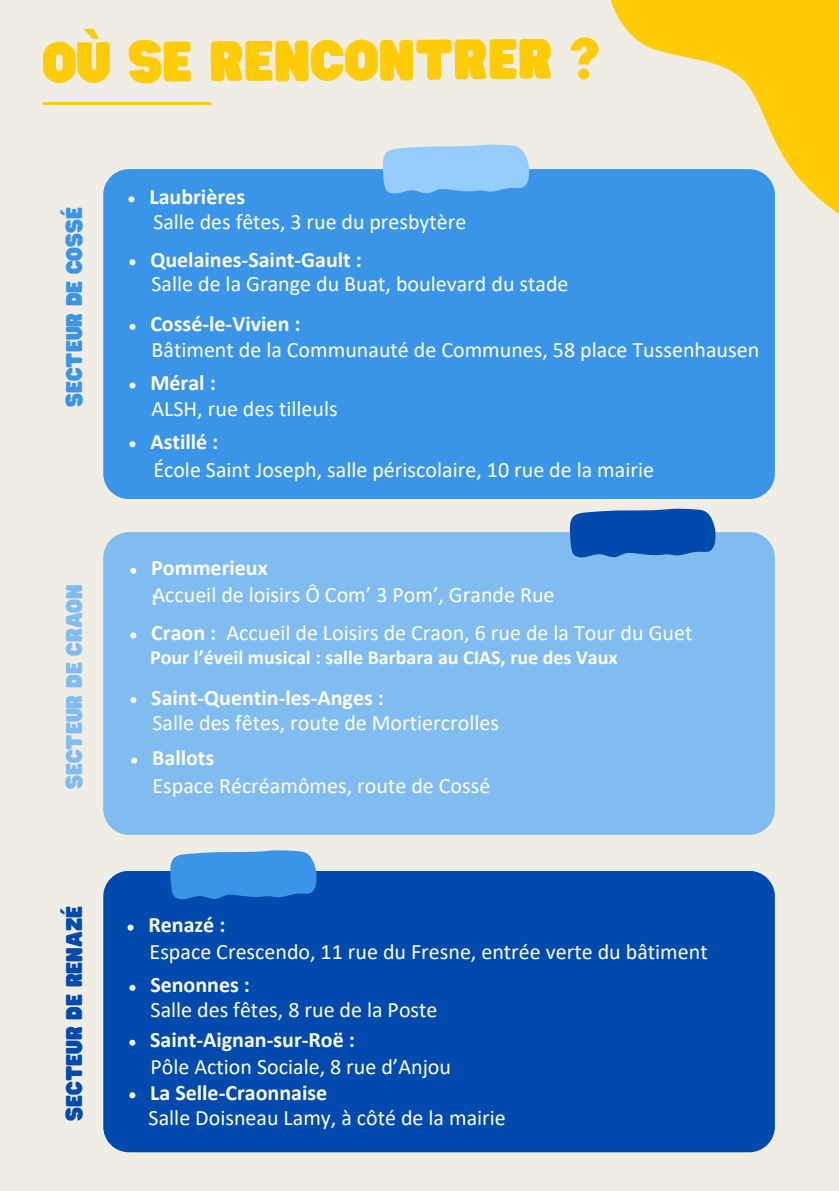
<style>
.page{position:relative;width:839px;height:1191px;background:#fff}
.page>*{position:absolute;margin:0;border:0;box-sizing:border-box;transform-origin:0 0}
.t1{font:50px "Hitand Run";letter-spacing:-.01em;color:#ffcc07}
.t2{font:22px/27px "Calibri";color:#fff}
.t3{font:700 22px "Calibri";color:#fff}
.t4{font:21.8px "Calibri";color:#fff}
.t5{font:700 20px "Calibri";color:#fff}
.t6{font:20px "Hitand Run";color:#004aad}
.t7{font:20px "Hitand Run";color:#81bcf1}
.t8{font:20px "Hitand Run";color:#3a95e8}
.s1{font-weight:700}
</style>
<div class="page">
<div style="left:0;top:0;width:838px;height:1191px;background:#f0ede4"></div>
<hr style="left:43px;top:102px;width:168px;height:3px;background:#ffcc07">
<div style="left:103px;top:871px;width:671px;height:281px;background:#004aad;border-radius:26px"></div>
<svg style="left:127px;top:925px;width:6px;height:6px"></svg>
<svg style="left:129px;top:985px;width:6px;height:6px"></svg>
<svg style="left:129px;top:1040px;width:6px;height:6px"></svg>
<svg style="left:129px;top:1092px;width:6px;height:6px"></svg>
<svg style="left:170px;top:850px;width:147px;height:49px"></svg>
<svg style="left:610px;top:0;width:228px;height:376px"></svg>
<div style="left:103px;top:169px;width:671px;height:330px;background:#3a95e8;border-radius:26px"></div>
<svg style="left:129px;top:259px;width:6px;height:6px"></svg>
<svg style="left:129px;top:324px;width:6px;height:6px"></svg>
<svg style="left:129px;top:382px;width:6px;height:6px"></svg>
<svg style="left:129px;top:441px;width:6px;height:6px"></svg>
<svg style="left:128px;top:196px;width:6px;height:6px"></svg>
<div style="left:103px;top:532px;width:671px;height:303px;background:#81bcf1;border-radius:26px"></div>
<svg style="left:569px;top:508px;width:147px;height:50px"></svg>
<svg style="left:130px;top:632px;width:6px;height:6px"></svg>
<svg style="left:130px;top:697px;width:6px;height:6px"></svg>
<svg style="left:130px;top:568px;width:6px;height:6px"></svg>
<svg style="left:131px;top:758px;width:6px;height:6px"></svg>
<svg style="left:382px;top:144px;width:147px;height:50px"></svg>
<h1 class="t1" style="left:42px;top:18px;width:559px">OÙ SE RENCONTRER ?</h1>
<p class="t8" style="left:57px;top:407px;width:201px;rotate:-90deg">SECTEUR DE COSSÉ</p>
<p class="t7" style="left:57px;top:789px;width:206px;rotate:-90deg">SECTEUR DE CRAON</p>
<p class="t3" style="left:149px;top:181px;width:97px">Laubrières</p>
<p class="t4" style="left:153px;top:207px;width:314px">Salle des fêtes, 3 rue du presbytère</p>
<p class="t3" style="left:150px;top:244px;width:213px">Quelaines-Saint-Gault :</p>
<p class="t2" style="left:151px;top:269px;width:418px">Salle de la Grange du Buat, boulevard du stade</p>
<p class="t3" style="left:150px;top:309px;width:152px">Cossé-le-Vivien :</p>
<p class="t2" style="left:151px;top:336px;width:609px">Bâtiment de la Communauté de Communes, 58 place Tussenhausen</p>
<p class="t3" style="left:150px;top:367px;width:67px">Méral :</p>
<p class="t2" style="left:151px;top:394px;width:188px">ALSH, rue des tilleuls</p>
<p class="t3" style="left:150px;top:426px;width:70px">Astillé :</p>
<p class="t2" style="left:153px;top:456px;width:502px">École Saint Joseph, salle périscolaire, 10 rue de la mairie</p>
<p class="t2" style="left:151px;top:554px;width:405px"><span class="s1">Pommerieux<br>:</span>Accueil de loisirs Ô Com’ 3 Pom’, Grande Rue</p>
<p class="t2" style="left:151px;top:619px;width:542px"><span class="s1">Craon :</span> Accueil de Loisirs de Craon, 6 rue de la Tour du Guet</p>
<p class="t5" style="left:150px;top:643px;width:469px">Pour l’éveil musical : salle Barbara au CIAS, rue des Vaux</p>
<p class="t3" style="left:151px;top:682px;width:234px">Saint-Quentin-les-Anges :</p>
<p class="t2" style="left:152px;top:709px;width:348px">Salle des fêtes, route de Mortiercrolles</p>
<p class="t3" style="left:152px;top:742px;width:64px">Ballots</p>
<p class="t2" style="left:152px;top:771px;width:339px">Espace Récréamômes, route de Cossé</p>
<p class="t6" style="left:57px;top:1121px;width:216px;rotate:-90deg">SECTEUR DE RENAZÉ</p>
<p class="t3" style="left:148px;top:909px;width:78px">Renazé :</p>
<p class="t2" style="left:150px;top:938px;width:559px">Espace Crescendo, 11 rue du Fresne, entrée verte du bâtiment</p>
<p class="t3" style="left:150px;top:969px;width:101px">Senonnes :</p>
<p class="t2" style="left:150px;top:996px;width:288px">Salle des fêtes, 8 rue de la Poste</p>
<p class="t3" style="left:150px;top:1024px;width:206px">Saint-Aignan-sur-Roë :</p>
<p class="t2" style="left:150px;top:1053px;width:302px">Pôle Action Sociale, 8 rue d’Anjou</p>
<p class="t2" style="left:149px;top:1104px;width:359px">Salle Doisneau Lamy, à côté de la mairie</p>
<p class="t3" style="left:150px;top:1077px;width:178px">La Selle-Craonnaise</p>
</div>
